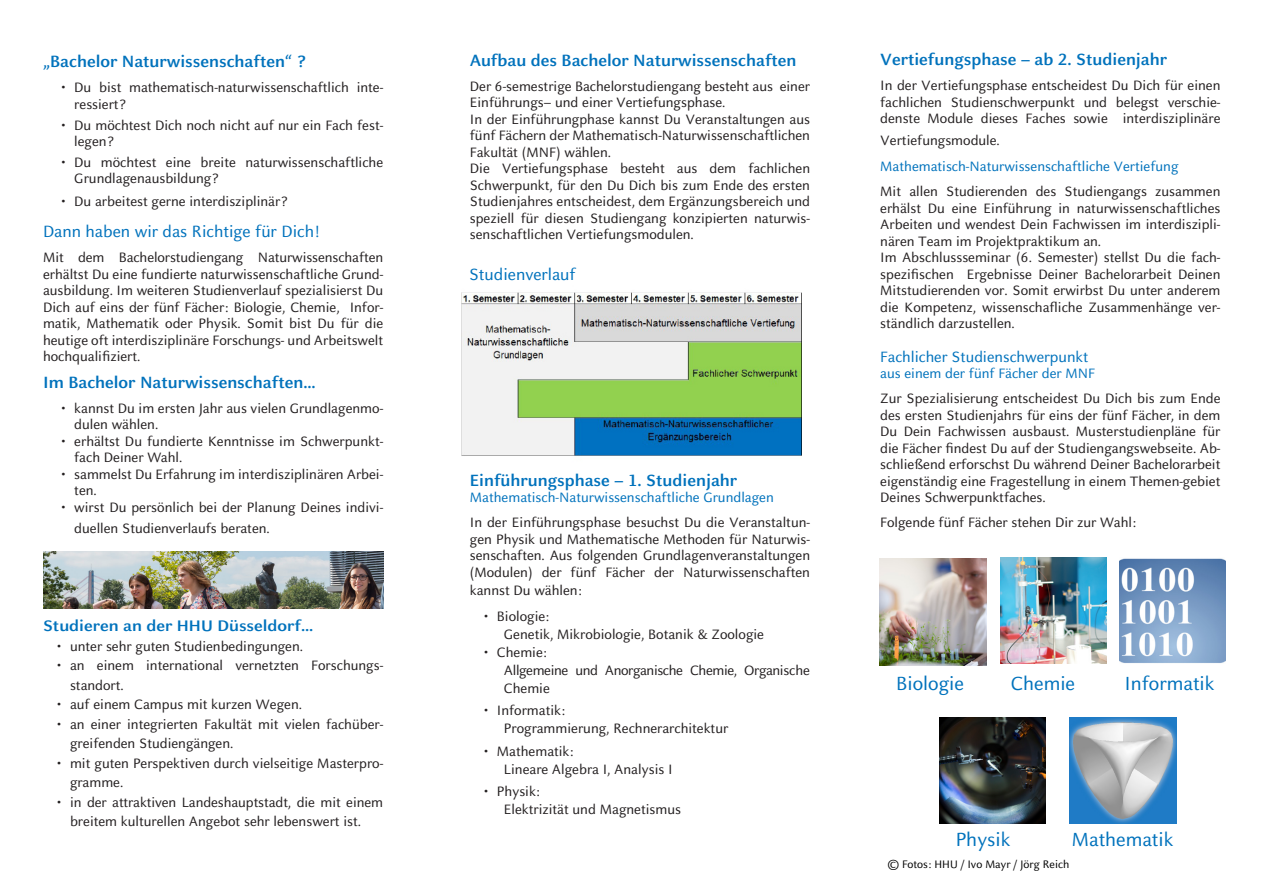
<style>
.page{position:relative;width:1263px;height:893px;background:#fff}
.page>*{position:absolute;margin:0;border:0;box-sizing:border-box;transform-origin:0 0}
.Copy_9_0_pt{font:21px "HHU Celeste Sans";color:#0072bc}
.Copy_9_0_pt-2{font:700 18px "HHU Celeste Sans";color:#0072bc}
.Fließtext_2008{font:700 18px "HHU Celeste Sans";color:#0072bc}
.t1{font:18px "HHU Celeste Sans";color:#0072bc}
.Zwischenhead{font:700 18px "HHU Celeste Sans";color:#0072bc}
.Copy_9_0_pt-3{font:700 16.95px "HHU Celeste Sans";color:#0072bc;scale:1.07 1}
.t2{font:16.5px "HHU Celeste Sans";color:#0072bc}
.Fließtext_2008-2{font:15px/16.5px "HHU Celeste Sans";color:#231f20}
.Fließtext_2008-3{font:15px "HHU Celeste Sans";color:#0072bc}
.Fließtext_2008-4{font:15px/18px "HHU Celeste Sans";letter-spacing:-.025em;color:#231f20}
.Copy_9_0_pt-4{font:12px "HHU Celeste Sans";color:#000}
</style>
<div class="page">
<img style="left:461px;top:292px;width:340px;height:164px">
<img style="left:43px;top:552px;width:340px;height:56px">
<img style="left:880px;top:559px;width:106px;height:106px">
<img style="left:1000px;top:557px;width:107px;height:107px">
<img style="left:1070px;top:717px;width:106px;height:107px">
<img style="left:939px;top:717px;width:106px;height:107px">
<img style="left:1119px;top:558px;width:106px;height:105px">
<p class="Zwischenhead" style="left:43px;top:50px;width:264px">„Bachelor Naturwissenschaften“ ?</p>
<p class="Fließtext_2008-2" style="left:74px;top:79px;width:310px;text-indent:-13px">• Du bist mathematisch-naturwissenschaftlich inte&shy;ressiert?</p>
<p class="Fließtext_2008-2" style="left:74px;top:116px;width:310px;text-indent:-13px">• Du möchtest Dich noch nicht auf nur ein Fach fest&shy;legen?</p>
<p class="Fließtext_2008-2" style="left:74px;top:153px;width:310px;text-indent:-13px">• Du möchtest eine breite naturwissenschaftliche<br>Grundlagenausbildung?</p>
<p class="Fließtext_2008-2" style="left:62px;top:193px;width:227px">• Du arbeitest gerne interdisziplinär?</p>
<p class="t1" style="left:43px;top:220px;width:278px">Dann haben wir das Richtige für Dich!</p>
<p class="Fließtext_2008-2" style="left:43px;top:249px;width:342px;text-align:justify">Mit dem Bachelorstudiengang Naturwissenschaften erhältst Du eine fundierte naturwissenschaftliche Grund&shy;ausbildung. Im weiteren Studienverlauf spezialisierst Du Dich auf eins der fünf Fächer: Biologie, Chemie, Infor&shy;matik, Mathematik oder Physik. Somit bist Du für die heutige oft interdisziplinäre Forschungs- und Arbeitswelt hochqualifiziert.</p>
<p class="Fließtext_2008" style="left:43px;top:370px;width:274px">Im Bachelor Naturwissenschaften...</p>
<p class="Fließtext_2008-2" style="left:74px;top:399px;width:310px;text-indent:-13px">• kannst Du im ersten Jahr aus vielen Grundlagenmo&shy;dulen wählen.</p>
<p class="Fließtext_2008-2" style="left:74px;top:432px;width:310px;text-indent:-13px">• erhältst Du fundierte Kenntnisse im Schwerpunkt&shy;fach Deiner Wahl.</p>
<p class="Fließtext_2008-2" style="left:74px;top:465px;width:310px;text-indent:-13px">• sammelst Du Erfahrung im interdisziplinären Arbei&shy;ten.</p>
<p class="Fließtext_2008-2" style="left:74px;top:496px;width:310px;line-height:21.6px;text-indent:-13px">• wirst Du persönlich bei der Planung Deines indivi&shy;duellen Studienverlaufs beraten.</p>
<p class="Copy_9_0_pt-3" style="left:43px;top:615px;width:254px">Studieren an der HHU Düsseldorf...</p>
<p class="Fließtext_2008-2" style="left:57px;top:637px;width:247px">• unter sehr guten Studienbedingungen.</p>
<p class="Fließtext_2008-2" style="left:70px;top:655px;width:315px;line-height:19.5px;text-indent:-13px">• an einem international vernetzten Forschungs&shy;standort.</p>
<p class="Fließtext_2008-2" style="left:57px;top:696px;width:246px">• auf einem Campus mit kurzen Wegen.</p>
<p class="Fließtext_2008-2" style="left:70px;top:714px;width:315px;line-height:19.5px;text-indent:-13px">• an einer integrierten Fakultät mit vielen fachüber&shy;greifenden Studiengängen.</p>
<p class="Fließtext_2008-2" style="left:70px;top:753px;width:315px;line-height:19.5px;text-indent:-13px">• mit guten Perspektiven durch vielseitige Masterpro&shy;gramme.</p>
<p class="Fließtext_2008-2" style="left:70px;top:792px;width:315px;line-height:19.5px;text-indent:-13px">• in der attraktiven Landeshauptstadt, die mit einem breitem kulturellen Angebot sehr lebenswert ist.</p>
<p class="Copy_9_0_pt-2" style="left:470px;top:49px;width:328px">Aufbau des Bachelor Naturwissenschaften</p>
<p class="Fließtext_2008-2" style="left:470px;top:77px;width:342px">Der 6-semestrige Bachelorstudiengang besteht aus einer<br>Einführungs– und einer Vertiefungsphase.</p>
<p class="Fließtext_2008-2" style="left:470px;top:110px;width:342px;text-align:justify">In der Einführungphase kannst Du Veranstaltungen aus fünf Fächern der Mathematisch-Naturwissenschaftlichen Fakultät (MNF) wählen.</p>
<p class="Fließtext_2008-2" style="left:470px;top:160px;width:342px;text-align:justify">Die Vertiefungsphase besteht aus dem fachlichen Schwerpunkt, für den Du Dich bis zum Ende des ersten Studienjahres entscheidest, dem Ergänzungsbereich und speziell für diesen Studiengang konzipierten naturwis&shy;senschaftlichen Vertiefungsmodulen.</p>
<p class="t1" style="left:469px;top:263px;width:108px">Studienverlauf</p>
<p class="Fließtext_2008" style="left:470px;top:468px;width:269px">Einführungsphase – 1. Studienjahr</p>
<p class="Fließtext_2008-3" style="left:470px;top:488px;width:305px">Mathematisch-Naturwissenschaftliche Grundlagen</p>
<p class="Fließtext_2008-2" style="left:470px;top:514px;width:342px;text-align:justify">In der Einführungsphase besuchst Du die Veranstaltun&shy;gen Physik und Mathematische Methoden für Naturwis&shy;senschaften. Aus folgenden Grundlagenveranstaltungen (Modulen) der fünf Fächer der Naturwissenschaften</p>
<p class="Fließtext_2008-2" style="left:470px;top:581px;width:114px">kannst Du wählen:</p>
<p class="Fließtext_2008-2" style="left:484px;top:608px;width:67px">• Biologie:</p>
<p class="Fließtext_2008-2" style="left:504px;top:626px;width:262px">Genetik, Mikrobiologie, Botanik &amp; Zoologie</p>
<p class="Fließtext_2008-2" style="left:484px;top:644px;width:65px">• Chemie:</p>
<p class="Fließtext_2008-4" style="left:504px;top:661px;width:308px">Allgemeine und Anorganische Chemie, Organische<br>Chemie</p>
<p class="Fließtext_2008-2" style="left:484px;top:702px;width:83px">• Informatik:</p>
<p class="Fließtext_2008-2" style="left:504px;top:720px;width:226px">Programmierung, Rechnerarchitektur</p>
<p class="Fließtext_2008-2" style="left:484px;top:742px;width:91px">• Mathematik:</p>
<p class="Fließtext_2008-2" style="left:504px;top:760px;width:170px">Lineare Algebra I, Analysis I</p>
<p class="Fließtext_2008-2" style="left:484px;top:782px;width:58px">• Physik:</p>
<p class="Fließtext_2008-2" style="left:504px;top:800px;width:179px">Elektrizität und Magnetismus</p>
<p class="Copy_9_0_pt-2" style="left:880px;top:48px;width:288px">Vertiefungsphase – ab 2. Studienjahr</p>
<p class="Fließtext_2008-2" style="left:880px;top:77px;width:342px;text-align:justify">In der Vertiefungsphase entscheidest Du Dich für einen fachlichen Studienschwerpunkt und belegst verschie&shy;denste Module dieses Faches sowie interdisziplinäre</p>
<p class="Fließtext_2008-2" style="left:880px;top:131px;width:121px">Vertiefungsmodule.</p>
<p class="Fließtext_2008-3" style="left:880px;top:157px;width:300px">Mathematisch-Naturwissenschaftliche Vertiefung</p>
<p class="Fließtext_2008-2" style="left:880px;top:183px;width:342px;text-align:justify">Mit allen Studierenden des Studiengangs zusammen erhälst Du eine Einführung in naturwissenschaftliches Arbeiten und wendest Dein Fachwissen im interdiszipli&shy;nären Team im Projektpraktikum an.</p>
<p class="Fließtext_2008-2" style="left:880px;top:249px;width:342px;text-align:justify">Im Abschlussseminar (6. Semester) stellst Du die fach&shy;spezifischen Ergebnisse Deiner Bachelorarbeit Deinen Mitstudierenden vor. Somit erwirbst Du unter anderem die Kompetenz, wissenschafliche Zusammenhänge ver&shy;ständlich darzustellen.</p>
<p class="t2" style="left:880px;top:346px;width:210px">Fachlicher Studienschwerpunkt</p>
<p class="Fließtext_2008-3" style="left:880px;top:364px;width:217px">aus einem der fünf Fächer der MNF</p>
<p class="Fließtext_2008-2" style="left:880px;top:390px;width:342px;text-align:justify">Zur Spezialisierung entscheidest Du Dich bis zum Ende des ersten Studienjahrs für eins der fünf Fächer, in dem Du Dein Fachwissen ausbaust. Musterstudienpläne für die Fächer findest Du auf der Studiengangswebseite. Ab&shy;schließend erforschst Du während Deiner Bachelorarbeit eigenständig eine Fragestellung in einem Themen-gebiet Deines Schwerpunktfaches.</p>
<p class="Fließtext_2008-2" style="left:880px;top:514px;width:258px">Folgende fünf Fächer stehen Dir zur Wahl:</p>
<p class="Copy_9_0_pt" style="left:896px;top:670px;width:69px">Biologie</p>
<p class="Copy_9_0_pt" style="left:1011px;top:670px;width:66px">Chemie</p>
<p class="Copy_9_0_pt" style="left:1125px;top:670px;width:91px">Informatik</p>
<p class="Copy_9_0_pt" style="left:956px;top:826px;width:56px">Physik</p>
<p class="Copy_9_0_pt" style="left:1072px;top:826px;width:103px">Mathematik</p>
<p class="Copy_9_0_pt-4" style="left:888px;top:857px;width:183px">© Fotos: HHU / Ivo Mayr / Jörg Reich</p>
</div>
